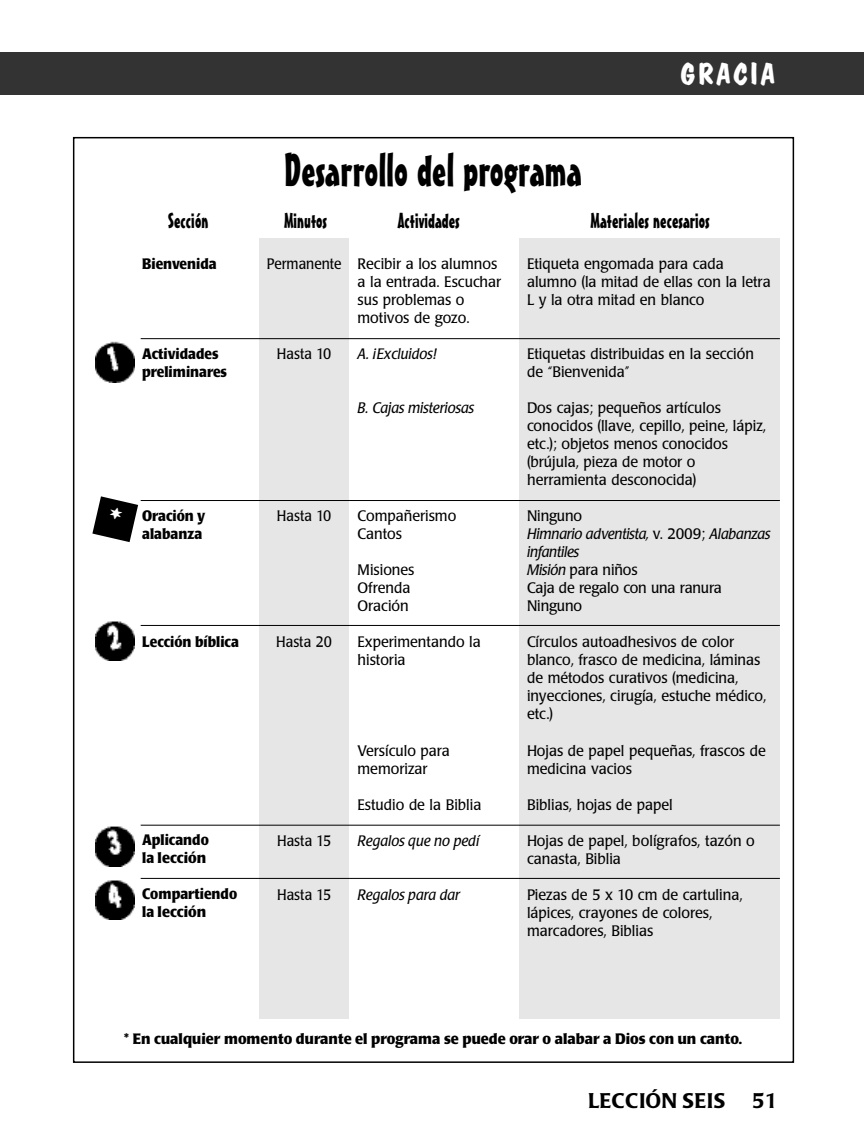
<style>
.page{position:relative;width:864px;height:1148px;background:#fff}
.page>*{position:absolute;margin:0;border:0;box-sizing:border-box;transform-origin:0 0}
.t1{font:45px "Mister Earl BT";color:#000}
.t2{font:700 30px "Dom Casual D";letter-spacing:.095em;color:#fff}
.t3{font:21px "Mister Earl BT";color:#000;scale:.95 1}
.t4{font:500 21px "Poppl Laudatio";letter-spacing:.01em;color:#000}
.t5{font:15px/18px "Poppl Laudatio";color:#000;scale:.95 1}
.t6{font:700 15px/18px "Poppl Laudatio";color:#000;scale:.9 1}
.t7{font:700 15px "Poppl Laudatio";color:#000;scale:.95 1}
.t8{font:italic 15px "Poppl Laudatio";color:#000;scale:.95 1}
.t9{font:15px "Poppl Laudatio";color:#000;scale:.9 1}
.s1{font-style:italic}
</style>
<div class="page">
<div style="left:0;top:52px;width:864px;height:43px;background:#333"></div>
<div style="left:259px;top:238px;width:90px;height:781px;background:#e6e6e6"></div>
<div style="left:520px;top:238px;width:260px;height:781px;background:#e6e6e6"></div>
<img style="left:95px;top:341px;width:39px;height:42px">
<img style="left:95px;top:621px;width:39px;height:39px">
<img style="left:95px;top:826px;width:39px;height:40px">
<img style="left:95px;top:880px;width:39px;height:39px">
<hr style="left:141px;top:338px;width:639px;height:1px;background:#000">
<hr style="left:141px;top:500px;width:639px;height:1px;background:#000">
<hr style="left:141px;top:625px;width:639px;height:1px;background:#000">
<hr style="left:141px;top:878px;width:639px;height:1px;background:#000">
<hr style="left:141px;top:824px;width:639px;height:1px;background:#000">
<svg style="left:92px;top:496px;width:46px;height:46px"></svg>
<p class="t1" style="left:284px;top:154px;width:299px">Desarrollo del programa</p>
<p class="t2" style="left:681px;top:56px;width:96px">GRACIA</p>
<p class="t3" style="left:168px;top:213px;width:44px">Sección</p>
<p class="t3" style="left:284px;top:213px;width:47px">Minutos</p>
<p class="t3" style="left:398px;top:213px;width:67px">Actividades</p>
<p class="t3" style="left:591px;top:213px;width:127px">Materiales necesarios</p>
<p class="t6" style="left:142px;top:256px;width:84px">Bienvenida</p>
<p class="t6" style="left:142px;top:346px;width:96px">Actividades preliminares</p>
<p class="t6" style="left:142px;top:508px;width:72px">Oración y alabanza</p>
<p class="t6" style="left:142px;top:634px;width:109px">Lección bíblica</p>
<p class="t6" style="left:142px;top:832px;width:76px">Aplicando la lección</p>
<p class="t6" style="left:142px;top:886px;width:107px">Compartiendo la lección</p>
<p class="t9" style="left:267px;top:258px;width:84px">Permanente</p>
<p class="t9" style="left:277px;top:348px;width:62px">Hasta 10</p>
<p class="t5" style="left:358px;top:256px;width:153px">Recibir a los alumnos a la entrada. Escuchar sus problemas o motivos de gozo.</p>
<p class="t8" style="left:358px;top:348px;width:85px">A. ¡Excluidos!</p>
<p class="t8" style="left:358px;top:402px;width:124px">B. Cajas misteriosas</p>
<p class="t9" style="left:277px;top:510px;width:62px">Hasta 10</p>
<p class="t9" style="left:276px;top:636px;width:63px">Hasta 20</p>
<p class="t5" style="left:358px;top:508px;width:106px">Compañerismo<br>Cantos</p>
<p class="t5" style="left:358px;top:562px;width:61px">Misiones<br>Ofrenda<br>Oración</p>
<p class="t5" style="left:358px;top:634px;width:131px">Experimentando la historia</p>
<p class="t9" style="left:277px;top:834px;width:62px">Hasta 15</p>
<p class="t9" style="left:277px;top:888px;width:62px">Hasta 15</p>
<p class="t5" style="left:358px;top:742px;width:99px">Versículo para memorizar</p>
<p class="t5" style="left:358px;top:796px;width:132px">Estudio de la Biblia</p>
<p class="t8" style="left:358px;top:834px;width:130px">Regalos que no pedí</p>
<p class="t8" style="left:358px;top:888px;width:109px">Regalos para dar</p>
<p class="t5" style="left:527px;top:256px;width:258px">Etiqueta engomada para cada alumno (la mitad de ellas con la letra<br>L y la otra mitad en blanco</p>
<p class="t5" style="left:527px;top:346px;width:240px">Etiquetas distribuidas en la sección de “Bienvenida”</p>
<p class="t5" style="left:527px;top:400px;width:253px">Dos cajas; pequeños artículos conocidos (llave, cepillo, peine, lápiz, etc.); objetos menos conocidos (brújula, pieza de motor o herramienta desconocida)</p>
<p class="t5" style="left:527px;top:508px;width:258px">Ninguno<br><span class="s1">Himnario adventista,</span> v. 2009; <span class="s1">Alabanzas infantiles<br>Misión</span> para niños<br>Caja de regalo con una ranura<br>Ninguno</p>
<p class="t5" style="left:527px;top:634px;width:253px">Círculos autoadhesivos de color blanco, frasco de medicina, láminas de métodos curativos (medicina, inyecciones, cirugía, estuche médico, etc.)</p>
<p class="t5" style="left:527px;top:742px;width:253px">Hojas de papel pequeñas, frascos de medicina vacios</p>
<p class="t5" style="left:527px;top:796px;width:155px">Biblias, hojas de papel</p>
<p class="t5" style="left:527px;top:832px;width:241px">Hojas de papel, bolígrafos, tazón o canasta, Biblia</p>
<p class="t5" style="left:527px;top:886px;width:228px">Piezas de 5 x 10 cm de cartulina, lápices, crayones de colores, marcadores, Biblias</p>
<p class="t7" style="left:124px;top:1032px;width:652px">* En cualquier momento durante el programa se puede orar o alabar a Dios con un canto.</p>
<p class="t4" style="left:588px;top:1092px;width:139px">LECCIÓN SEIS</p>
<p class="t4" style="left:752px;top:1092px;width:27px">51</p>
</div>
